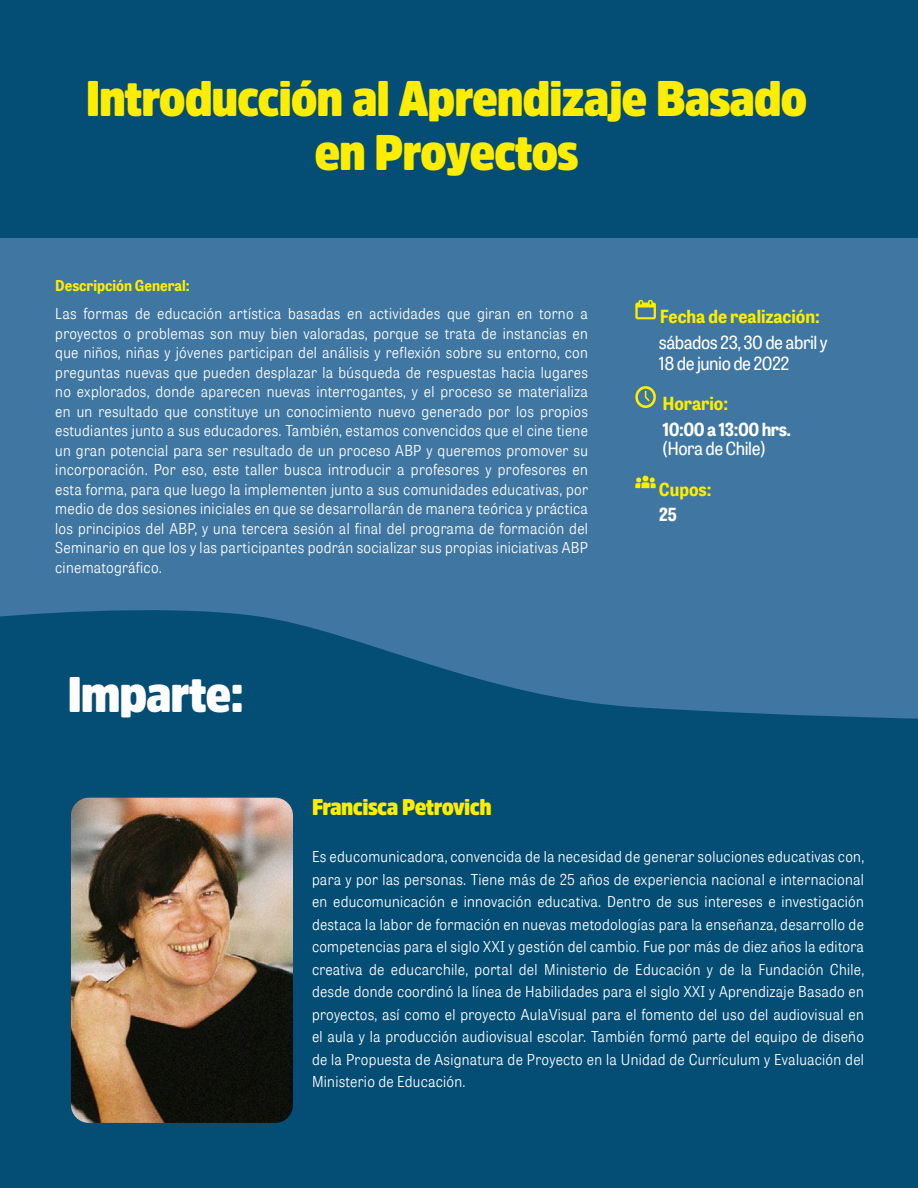
<style>
.page{position:relative;width:918px;height:1188px;background:#fff}
.page>*{position:absolute;margin:0;border:0;box-sizing:border-box;transform-origin:0 0}
.t1{font:900 49.5px/54px "Amsi Pro Narw";letter-spacing:-.025em;color:#ffed00;text-align:center}
.t2{font:900 49.5px "Amsi Pro Narw";letter-spacing:-.025em;color:#fff}
.t3{font:900 22.5px "Amsi Pro Narw";letter-spacing:-.025em;color:#ffed00}
.t4{font:18px/21px "Tablet Gothic Narrow";letter-spacing:-.025em;color:#fff}
.t5{font:700 18px "Tablet Gothic Narrow";color:#ffed00}
.t6{font:700 18px "Tablet Gothic Narrow";letter-spacing:-.025em;color:#fff}
.t7{font:15px/19.5px "Tablet Gothic Narrow Lt";letter-spacing:.02em;color:#fff;text-align:justify}
.t8{font:700 15px "Tablet Gothic Narrow";color:#ffed00}
</style>
<div class="page">
<div style="left:0;top:0;width:917px;height:1188px;background:#4077a2"></div>
<svg style="left:635px;top:386px;width:21px;height:22px"></svg>
<svg style="left:635px;top:300px;width:21px;height:19px"></svg>
<svg style="left:635px;top:476px;width:21px;height:12px"></svg>
<div style="left:0;top:1px;width:917px;height:237px;background:#044e76"></div>
<svg style="left:0;top:602px;width:918px;height:586px;background:#0b537b"></svg>
<img style="left:71px;top:798px;width:222px;height:325px">
<h1 class="t1" style="left:86px;top:70px;width:723px">Introducción al Aprendizaje Basado en Proyectos</h1>
<p class="t8" style="left:55px;top:275px;width:136px">Descripción General:</p>
<p class="t7" style="left:55px;top:304px;width:534px">Las formas de educación artística basadas en actividades que giran en torno a proyectos o problemas son muy bien valoradas, porque se trata de instancias en que niños, niñas y jóvenes participan del análisis y reflexión sobre su entorno, con preguntas nuevas que pueden desplazar la búsqueda de respuestas hacia lugares no explorados, donde aparecen nuevas interrogantes, y el proceso se materializa en un resultado que constituye un conocimiento nuevo generado por los propios estudiantes junto a sus educadores. También, estamos convencidos que el cine tiene un gran potencial para ser resultado de un proceso ABP y queremos promover su incorporación. Por eso, este taller busca introducir a profesores y profesores en esta forma, para que luego la implementen junto a sus comunidades educativas, por medio de dos sesiones iniciales en que se desarrollarán de manera teórica y práctica los principios del ABP, y una tercera sesión al final del programa de formación del Seminario en que los y las participantes podrán socializar sus propias iniciativas ABP cinematográfico.</p>
<h1 class="t2" style="left:67px;top:660px;width:178px">Imparte:</h1>
<h2 class="t3" style="left:312px;top:791px;width:181px">Francisca Petrovich</h2>
<p class="t5" style="left:660px;top:304px;width:162px">Fecha de realización:</p>
<p class="t4" style="left:659px;top:332px;width:170px">sábados 23, 30 de abril y<br>18 de junio de 2022</p>
<p class="t5" style="left:662px;top:391px;width:67px">Horario:</p>
<p class="t6" style="left:662px;top:417px;width:130px">10:00 a 13:00 hrs.</p>
<p class="t4" style="left:662px;top:438px;width:105px">(Hora de Chile)</p>
<p class="t5" style="left:659px;top:477px;width:54px">Cupos:</p>
<p class="t6" style="left:659px;top:502px;width:20px">25</p>
<p class="t7" style="left:312px;top:845px;width:554px;line-height:22.5px">Es educomunicadora, convencida de la necesidad de generar soluciones educativas con, para y por las personas. Tiene más de 25 años de experiencia nacional e internacional en educomunicación e innovación educativa. Dentro de sus intereses e investigación destaca la labor de formación en nuevas metodologías para la enseñanza, desarrollo de competencias para el siglo XXI y gestión del cambio. Fue por más de diez años la editora creativa de educarchile, portal del Ministerio de Educación y de la Fundación Chile, desde donde coordinó la línea de Habilidades para el siglo XXI y Aprendizaje Basado en proyectos, así como el proyecto AulaVisual para el fomento del uso del audiovisual en el aula y la producción audiovisual escolar. También formó parte del equipo de diseño de la Propuesta de Asignatura de Proyecto en la Unidad de Currículum y Evaluación del Ministerio de Educación.</p>
</div>
